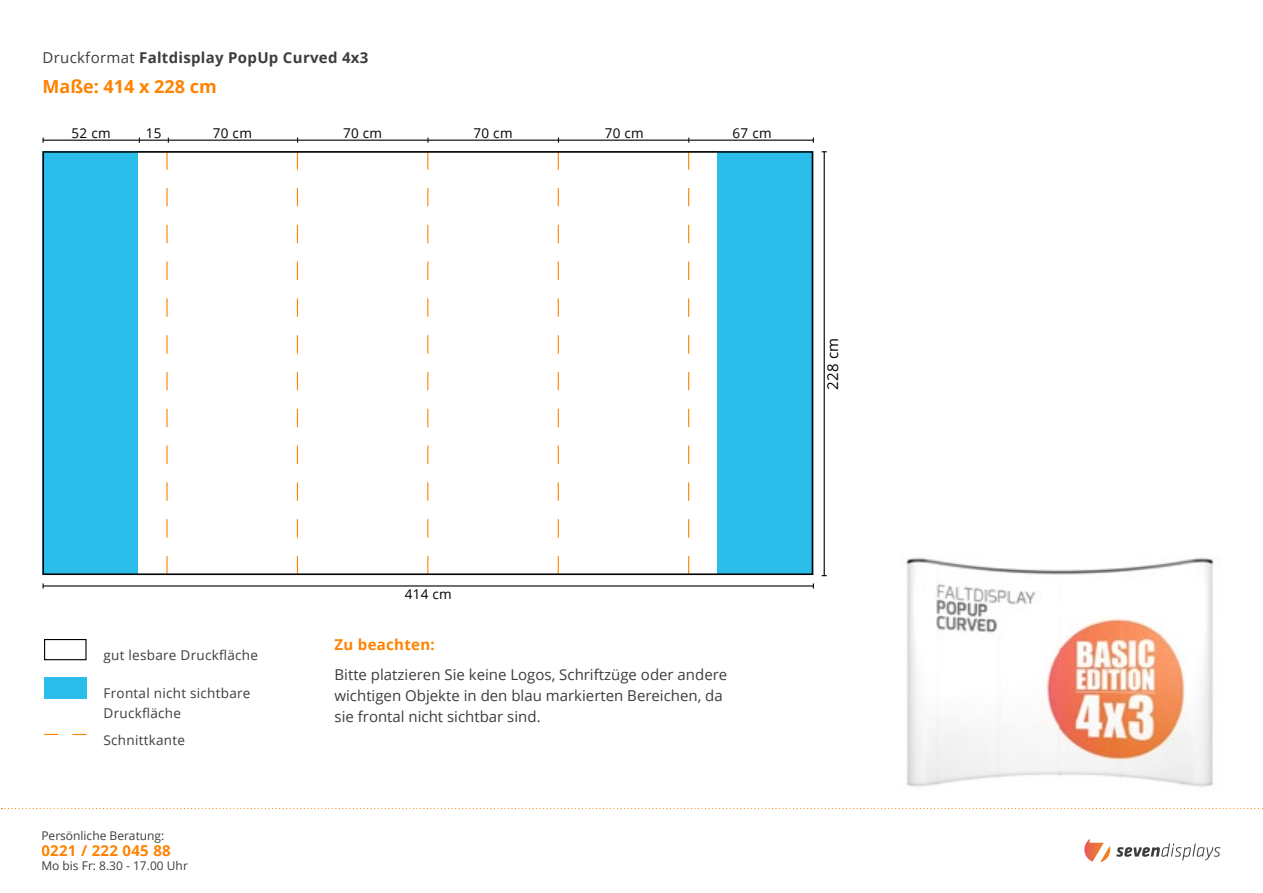
<style>
.page{position:relative;width:1263px;height:893px;background:#fff}
.page>*{position:absolute;margin:0;border:0;box-sizing:border-box;transform-origin:0 0}
.t1{font:700 18px "Open Sans";color:#ff8200}
.t2{font:15px/21px "Open Sans";color:#3d3d3d}
.t3{font:700 15px "Open Sans";letter-spacing:.02em;color:#3d3d3d}
.t4{font:700 15px "Open Sans";letter-spacing:.02em;color:#ff8200}
.t5{font:15px "Open Sans";color:#000}
.t6{font:13.5px/19.5px "Open Sans";letter-spacing:.02em;color:#3d3d3d}
.t7{font:13.5px "Open Sans";letter-spacing:.02em;color:#000}
.t8{font:12px "Open Sans";color:#3d3d3d}
.s1{font-weight:400}
</style>
<div class="page">
<svg style="left:2px;top:808px;width:1261px;height:1px"></svg>
<svg style="left:1084px;top:839px;width:26px;height:23px"></svg>
<svg style="left:1116px;top:843px;width:104px;height:17px"></svg>
<hr style="left:43px;top:140px;width:96px;height:1px;background:#000">
<hr style="left:689px;top:140px;width:124px;height:1px;background:#000">
<hr style="left:168px;top:140px;width:130px;height:1px;background:#000">
<svg style="left:139px;top:138px;width:30px;height:5px"></svg>
<hr style="left:298px;top:140px;width:130px;height:1px;background:#000">
<hr style="left:429px;top:140px;width:129px;height:1px;background:#000">
<hr style="left:559px;top:140px;width:130px;height:1px;background:#000">
<hr style="left:43px;top:585px;width:770px;height:1px;background:#000">
<hr style="left:824px;top:152px;width:1px;height:424px;background:#000">
<img style="left:906px;top:557px;width:308px;height:230px">
<div style="left:43px;top:151px;width:95px;height:424px;background:#2abde9"></div>
<div style="left:718px;top:151px;width:95px;height:424px;background:#2abde9"></div>
<svg style="left:166px;top:154px;width:2px;height:418px"></svg>
<svg style="left:297px;top:154px;width:1px;height:418px"></svg>
<svg style="left:427px;top:154px;width:1px;height:418px"></svg>
<svg style="left:558px;top:154px;width:1px;height:418px"></svg>
<svg style="left:688px;top:154px;width:1px;height:418px"></svg>
<div style="left:43px;top:151px;width:770px;height:424px;border:2px solid #000"></div>
<div style="left:44px;top:677px;width:43px;height:21px;background:#2abde9"></div>
<div style="left:44px;top:639px;width:43px;height:21px;border:1px solid #000"></div>
<svg style="left:44px;top:734px;width:43px;height:1px"></svg>
<p class="t3" style="left:43px;top:46px;width:327px"><span class="s1">Druckformat</span> Faltdisplay PopUp Curved 4x3</p>
<p class="t1" style="left:43px;top:74px;width:176px">Maße: 414 x 228 cm</p>
<p class="t7" style="left:213px;top:123px;width:41px">70 cm</p>
<p class="t7" style="left:343px;top:123px;width:41px">70 cm</p>
<p class="t7" style="left:473px;top:123px;width:41px">70 cm</p>
<p class="t7" style="left:605px;top:123px;width:41px">70 cm</p>
<p class="t7" style="left:72px;top:123px;width:41px">52 cm</p>
<p class="t7" style="left:146px;top:123px;width:17px">15</p>
<p class="t7" style="left:733px;top:123px;width:41px">67 cm</p>
<p class="t6" style="left:104px;top:645px;width:156px">gut lesbare Druckfläche</p>
<p class="t6" style="left:104px;top:683px;width:148px">Frontal nicht sichtbare<br>Druckfläche</p>
<p class="t6" style="left:104px;top:730px;width:83px">Schnittkante</p>
<p class="t8" style="left:41px;top:828px;width:125px">Persönliche Beratung:</p>
<p class="t8" style="left:41px;top:857px;width:148px">Mo bis Fr: 8.30 - 17.00 Uhr</p>
<p class="t4" style="left:41px;top:840px;width:131px">0221 / 222 045 88</p>
<p class="t7" style="left:405px;top:585px;width:49px">414 cm</p>
<p class="t4" style="left:334px;top:634px;width:102px">Zu beachten:</p>
<p class="t2" style="left:334px;top:664px;width:394px">Bitte platzieren Sie keine Logos, Schriftzüge oder andere wichtigen Objekte in den blau markierten Bereichen, da sie frontal nicht sichtbar sind.</p>
<p class="t5" style="left:822px;top:390px;width:54px;rotate:-90deg">228 cm</p>
</div>
